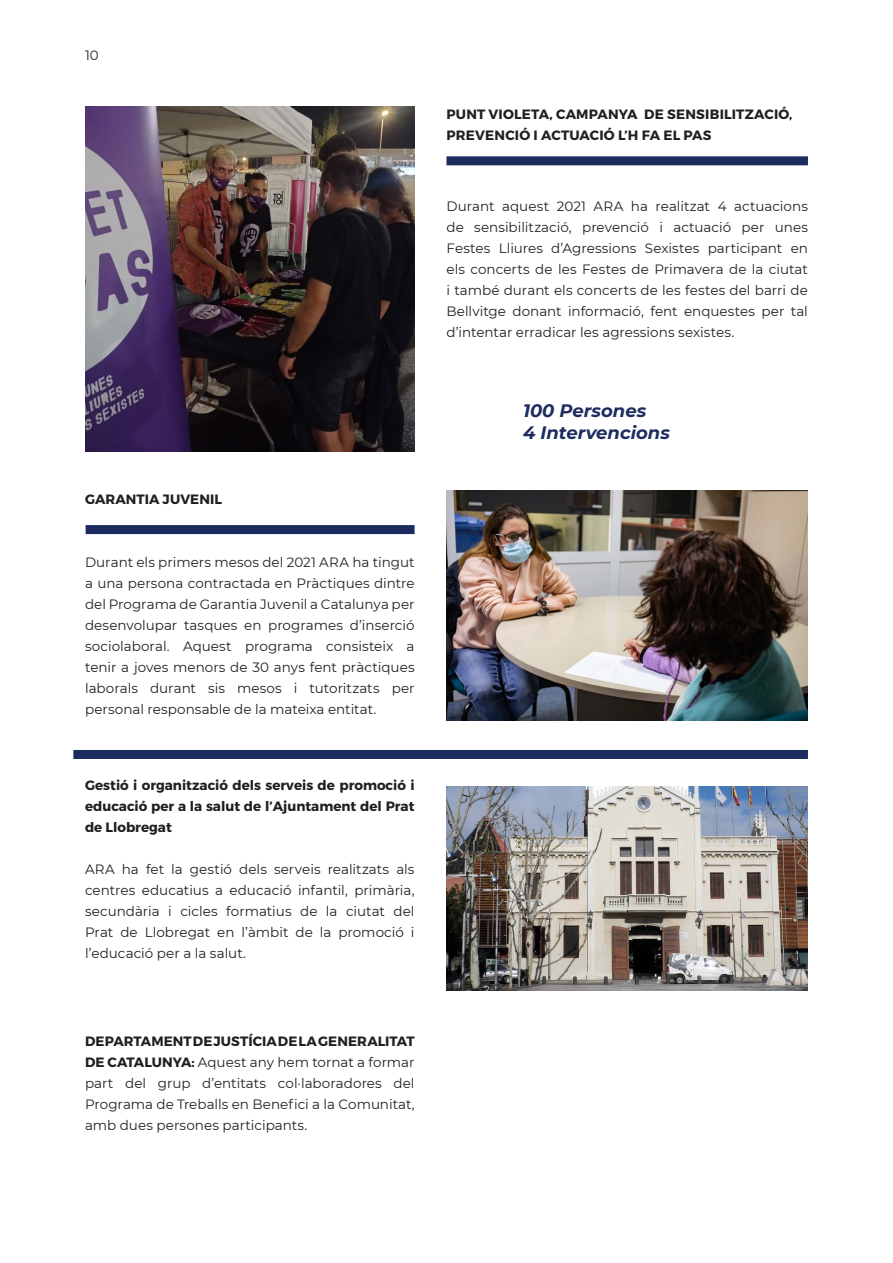
<style>
.page{position:relative;width:893px;height:1263px;background:#fff}
.page>*{position:absolute;margin:0;border:0;box-sizing:border-box;transform-origin:0 0}
.t1{font:italic 700 18px "Montserrat";color:#1d2c5e}
.Box2_BodyText_Black{font:13.5px/21px "Montserrat";color:#231f20;text-align:justify}
.Box2_BodyText_Black-2{font:700 13.5px/21px "Montserrat";color:#231f20;text-align:justify}
.Box2_Title{font:700 13.5px/21px "Montserrat";letter-spacing:.015em;color:#231f20}
.s1{font-weight:700}
</style>
<div class="page">
<img style="left:446px;top:491px;width:362px;height:230px">
<img style="left:446px;top:786px;width:362px;height:204px">
<img style="left:85px;top:106px;width:330px;height:345px">
<div style="left:446px;top:156px;width:362px;height:9px;background:#1d2c5e"></div>
<div style="left:86px;top:525px;width:329px;height:9px;background:#1d2c5e"></div>
<div style="left:73px;top:750px;width:735px;height:9px;background:#1d2c5e"></div>
<p class="Box2_BodyText_Black" style="left:85px;top:44px;width:15px">10</p>
<p class="Box2_BodyText_Black-2" style="left:85px;top:489px;width:139px">GARANTIA JUVENIL</p>
<p class="Box2_BodyText_Black" style="left:85px;top:551px;width:331px">Durant els primers mesos del 2021 ARA ha tingut a una persona contractada en Pràctiques dintre del Programa de Garantia Juvenil a Catalunya per desenvolupar tasques en programes d’inserció sociolaboral. Aquest programa consisteix a tenir a joves menors de 30 anys fent pràctiques laborals durant sis mesos i tutoritzats per personal responsable de la mateixa entitat.</p>
<p class="Box2_BodyText_Black-2" style="left:85px;top:775px;width:331px">Gestió i organització dels serveis de promoció i educació per a la salut de l’Ajuntament del Prat de Llobregat</p>
<p class="Box2_BodyText_Black" style="left:85px;top:858px;width:331px">ARA ha fet la gestió dels serveis realitzats als centres educatius a educació infantil, primària, secundària i cicles formatius de la ciutat del Prat de Llobregat en l’àmbit de la promoció i l’educació per a la salut.</p>
<p class="Box2_BodyText_Black" style="left:85px;top:1030px;width:331px"><span class="s1">DEPARTAMENT DE JUSTÍCIA DE LA GENERALITAT DE CATALUNYA:</span> Aquest any hem tornat a formar part del grup d’entitats col·laboradores del Programa de Treballs en Benefici a la Comunitat, amb dues persones participants.</p>
<p class="Box2_Title" style="left:447px;top:104px;width:347px">PUNT VIOLETA, CAMPANYA DE SENSIBILITZACIÓ,<br>PREVENCIÓ I ACTUACIÓ L’H FA EL PAS</p>
<p class="Box2_BodyText_Black" style="left:446px;top:196px;width:363px">Durant aquest 2021 ARA ha realitzat 4 actuacions de sensibilització, prevenció i actuació per unes Festes Lliures d’Agressions Sexistes participant en els concerts de les Festes de Primavera de la ciutat i també durant els concerts de les festes del barri de Bellvitge donant informació, fent enquestes per tal d’intentar erradicar les agressions sexistes.</p>
<p class="t1" style="left:523px;top:398px;width:125px">100 Persones</p>
<p class="t1" style="left:523px;top:419px;width:148px">4 Intervencions</p>
</div>
